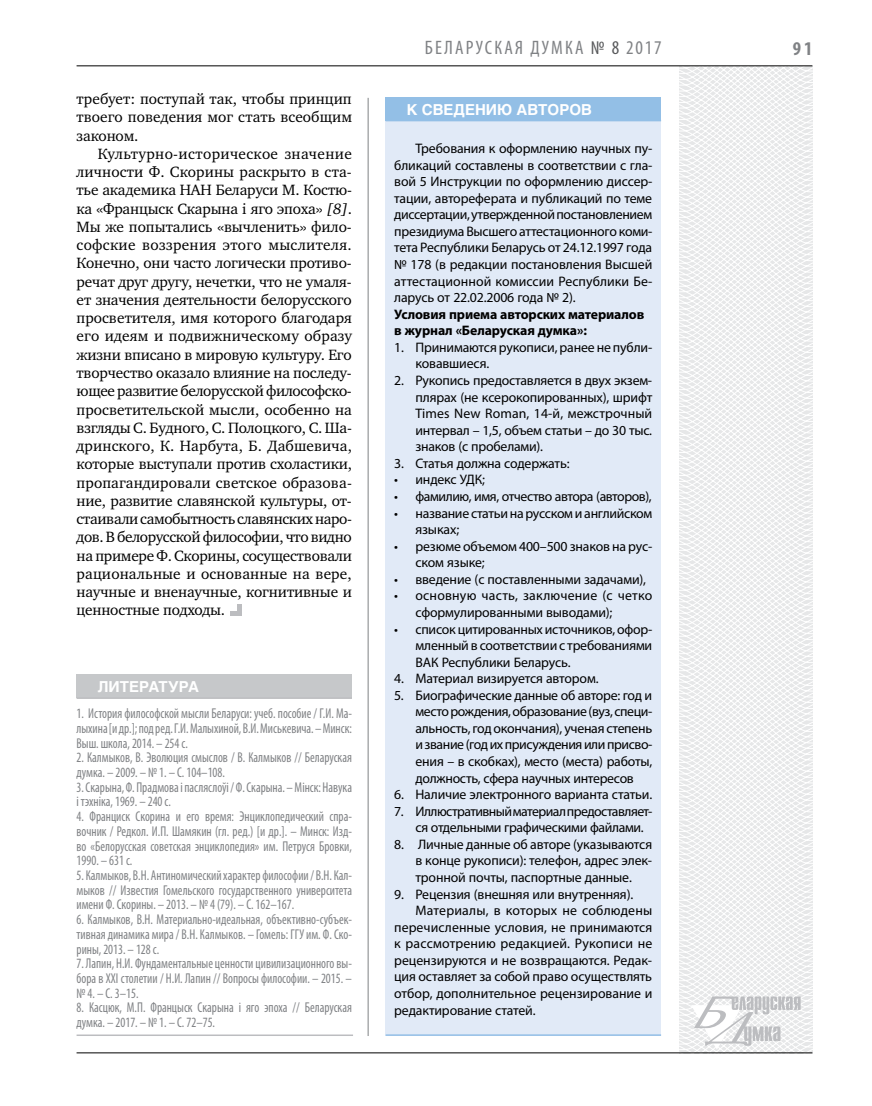
<style>
.page{position:relative;width:872px;height:1106px;background:#fff}
.page>*{position:absolute;margin:0;border:0;box-sizing:border-box;transform-origin:0 0}
.t1{font:condensed 19.5px "Myriad Pro";letter-spacing:.11em;color:#808285}
.t2{font:700 condensed 19.5px "Myriad Pro";color:#808285}
.t3{font:15.3px/18.3px "Charter C";letter-spacing:-.005em;color:#000;text-align:justify}
.t4{font:700 15px "Helios";color:#fff}
.t5{font:condensed 14.25px/14.7px "Myriad Pro";color:#808285;scale:.9 1}
.t6{font:13.8px/16.5px "Myriad Pro";letter-spacing:-.01em;color:#000;text-align:justify}
.t7{font:13.8px/16.5px "Myriad Pro";letter-spacing:-.035em;color:#000}
.t8{font:700 13.8px/16.5px "Myriad Pro";letter-spacing:-.01em;color:#000}
.t9{font:13.8px "Myriad Pro";letter-spacing:-.03em;color:#000}
.t10{font:13.8px "Myriad Pro";letter-spacing:.01em;color:#000}
.t11{font:13.8px "Myriad Pro";letter-spacing:.015em;color:#000}
.s1{font-style:italic}
.s2{color:#58595b}
</style>
<div class="page">
<hr style="left:368px;top:98px;width:1px;height:938px;background:#808285">
<svg style="left:621px;top:65px;width:192px;height:989px"></svg>
<svg style="left:691px;top:996px;width:109px;height:53px"></svg>
<hr style="left:77px;top:65px;width:735px;height:1px;background:#000">
<hr style="left:77px;top:1052px;width:735px;height:1px;background:#000">
<div style="left:77px;top:675px;width:275px;height:23px;background:#c6c8ca"></div>
<hr style="left:77px;top:1034px;width:276px;height:2px;background:#bcbdc0">
<hr style="left:77px;top:697px;width:275px;height:2px;background:#bcbdc0">
<div style="left:386px;top:121px;width:275px;height:915px;background:#e1eaf7"></div>
<hr style="left:386px;top:1034px;width:275px;height:1px;background:#93bfe6">
<div style="left:386px;top:97px;width:275px;height:23px;background:#93bfe6"></div>
<hr style="left:386px;top:120px;width:275px;height:1px;background:#93bfe6">
<div style="left:237px;top:604px;width:5px;height:11px;background:#bcbdc0"></div>
<hr style="left:230px;top:611px;width:12px;height:4px;background:#bcbdc0">
<p class="t3" style="left:77px;top:90px;width:277px">требует: поступай так, чтобы принцип твоего поведения мог стать всеобщим законом.</p>
<p class="t3" style="left:77px;top:145px;width:277px;text-indent:21px">Культурно-историческое значение личности Ф. Скорины раскрыто в ста&shy;тье академика НАН Беларуси М. Костю&shy;ка «Францыск Скарына і яго эпоха» <span class="s1">[8]</span>.<br>Мы же попытались «вычленить» фило&shy;софские воззрения этого мыслителя.<br>Конечно, они часто логически противо&shy;речат друг другу, нечетки, что не умаля&shy;ет значения деятельности белорусского просветителя, имя которого благодаря его идеям и подвижническому образу жизни вписано в мировую культуру. Его творчество оказало влияние на последу&shy;ющее развитие белорусской философско&shy;просветительской мысли, особенно на взгляды С. Будного, С. Полоцкого, С. Ша&shy;дринского, К. Нарбута, Б. Дабшевича, которые выступали против схоластики, пропагандировали светское образова&shy;ние, развитие славянской культуры, от&shy;стаивали самобытность славянских наро&shy;дов. В белорусской философии, что видно на примере Ф. Скорины, сосуществовали рациональные и основанные на вере, научные и вненаучные, когнитивные и ценностные подходы.</p>
<p class="t4" style="left:98px;top:678px;width:33px">Литерат</p>
<p class="t4" style="left:168px;top:678px;width:22px">ура</p>
<p class="t5" style="left:77px;top:706px;width:307px;text-align:justify">1. История философской мысли Беларуси: учеб. пособие / Г.И. Ма&shy;лыхина [и др.]; под ред. Г.И. Малыхиной, В.И. Миськевича. – Минск:<br>Выш. школа, 2014. – 254 с.</p>
<p class="t5" style="left:77px;top:750px;width:307px">2. Калмыков, В. Эволюция смыслов / В. Калмыков // Беларуская думка. – 2009. – № 1. – С. 104–108.</p>
<p class="t5" style="left:77px;top:779px;width:307px">3. Скарына, Ф. Прадмова і пасляслоўі / Ф. Скарына. – Мінск: Навука і тэхніка, 1969. – 240 с.</p>
<p class="t5" style="left:77px;top:809px;width:307px">4. Франциск Скорина и его время: Энциклопедический спра&shy;вочник / Редкол. И.П. Шамякин (гл. ред.) [и др.]. – Минск: Изд&shy;во «Белорусская советская энциклопедия» им. Петруся Бровки, 1990. – 631 с.<br>5.Калмыков, В.Н. Антиномический характер философии / В.Н. Кал&shy;мыков // Известия Гомельского государственного университета имени Ф. Скорины. – 2013. – № 4 (79). – С. 162–167.</p>
<p class="t5" style="left:77px;top:912px;width:307px;text-align:justify">6. Калмыков, В.Н. Материально-идеальная, объективно-субъек&shy;тивная динамика мира / В.Н. Калмыков. – Гомель: ГГУ им. Ф. Ско&shy;рины, 2013. – 128 с.</p>
<p class="t5" style="left:77px;top:956px;width:307px;text-align:justify">7. Лапин, Н.И. Фундаментальные ценности цивилизационного вы&shy;бора в ХХI столетии / Н.И. Лапин // Вопросы философии. – 2015. – № 4. – С. 3–15.</p>
<p class="t5" style="left:77px;top:1000px;width:307px">8. Касцюк, М.П. Францыск Скарына і яго эпоха // Беларуская думка. – 2017. – № 1. – С. 72–75.</p>
<h1 class="t1" style="left:425px;top:36px;width:238px">БЕЛА РУСКАЯ ДУМКА <span class="s2">№ 8</span> 2017</h1>
<h1 class="t2" style="left:793px;top:37px;width:21px">91</h1>
<p class="t4" style="left:407px;top:100px;width:122px">к сведению авторов</p>
<p class="t6" style="left:394px;top:140px;width:260px;text-indent:21px">Требования к оформлению научных пу&shy;бликаций составлены в соответствии с гла&shy;вой 5 Инструкции по оформлению диссер&shy;тации, автореферата и публикаций по теме диссертации, утвержденной постановлением президиума Высшего аттестационного коми&shy;тета Республики Беларусь от 24.12.1997 года № 178 (в редакции постановления Высшей аттестационной комиссии Республики Бе&shy;ларусь от 22.02.2006 года № 2).</p>
<p class="t8" style="left:394px;top:305px;width:252px">Условия приема авторских материалов в журнал «Беларуская думка»:</p>
<p class="t6" style="left:415px;top:339px;width:238px;text-indent:-21px">1. Принимаются рукописи, ранее не публи&shy;ковавшиеся.</p>
<p class="t6" style="left:415px;top:372px;width:238px;text-indent:-21px">2. Рукопись предоставляется в двух экзем&shy;плярах (не ксерокопированных), шрифт Times New Roman, 14-й, межстрочный интервал – 1,5, объем статьи – до 30 тыс. знаков (с пробелами).</p>
<p class="t6" style="left:394px;top:455px;width:177px">3. Статья должна содержать:</p>
<p class="t6" style="left:394px;top:471px;width:92px">• индекс УДК;</p>
<p class="t9" style="left:394px;top:488px;width:259px">• фамилию, имя, отчество автора (авторов),</p>
<p class="t6" style="left:415px;top:504px;width:238px;text-indent:-21px">• название статьинарусскомианглийском языках;</p>
<p class="t6" style="left:415px;top:537px;width:238px;text-indent:-21px">• резюме объемом 400–500 знаков на рус&shy;ском языке;</p>
<p class="t6" style="left:394px;top:570px;width:253px">• введение (с поставленными задачами),</p>
<p class="t6" style="left:415px;top:587px;width:238px;text-indent:-21px">• основную часть, заключение (с четко сформулированными выводами);</p>
<p class="t6" style="left:415px;top:620px;width:238px;text-indent:-21px">• списокцитированныхисточников,офор&shy;мленный в соответствии с требованиями ВАК Республики Беларусь.</p>
<p class="t6" style="left:394px;top:670px;width:206px">4. Материал визируется автором.</p>
<p class="t6" style="left:415px;top:686px;width:238px;text-indent:-21px">5. Биографические данные об авторе: год и место рождения, образование (вуз, специ&shy;альность, год окончания), ученая степень извание (год ихприсуждения или присво&shy;ения – в скобках), место (места) работы, должность, сфера научных интересов</p>
<p class="t6" style="left:394px;top:786px;width:259px">6. Наличие электронного варианта статьи.</p>
<p class="t7" style="left:415px;top:802px;width:238px;text-indent:-21px">7. Иллюстративный материал предоставляет&shy;ся отдельными графическими файлами.</p>
<p class="t6" style="left:415px;top:835px;width:238px;text-indent:-21px">8. Личные данные об авторе (указываются в конце рукописи): телефон, адрес элек&shy;тронной почты, паспортные данные.</p>
<p class="t6" style="left:394px;top:885px;width:241px">9. Рецензия (внешняя или внутренняя).</p>
<p class="t11" style="left:415px;top:902px;width:238px">Материалы, в которых не соблюдены</p>
<p class="t6" style="left:394px;top:918px;width:260px">перечисленные условия, не принимаются</p>
<p class="t10" style="left:394px;top:935px;width:260px">к рассмотрению редакцией. Рукописи не</p>
<p class="t6" style="left:394px;top:951px;width:259px">рецензируются и не возвращаются. Редак-</p>
<p class="t6" style="left:394px;top:968px;width:259px">ция оставляет за собой право осуществлять</p>
<p class="t6" style="left:394px;top:984px;width:260px">отбор, дополнительное рецензирование и</p>
<p class="t6" style="left:394px;top:1001px;width:143px">редактирование статей.</p>
</div>
